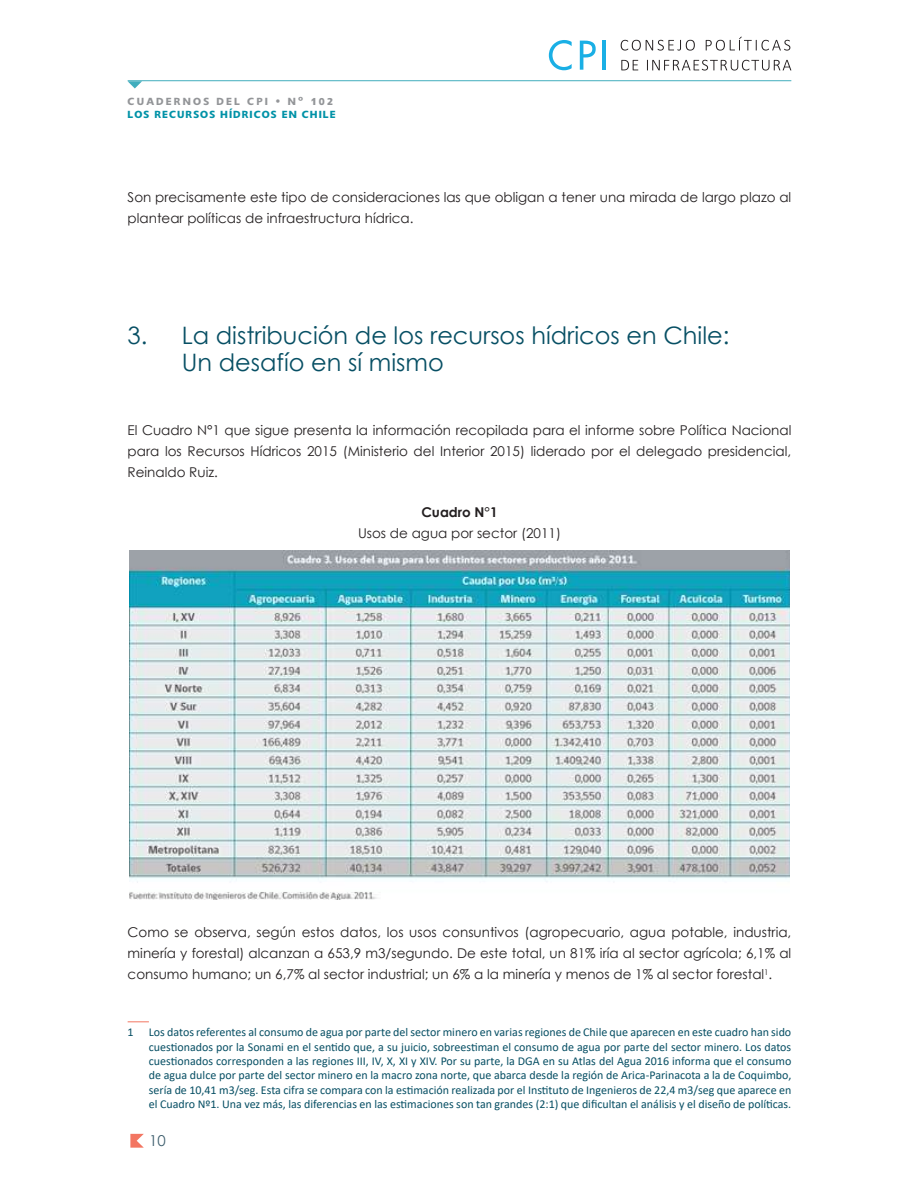
<style>
.page{position:relative;width:919px;height:1187px;background:#fff}
.page>*{position:absolute;margin:0;border:0;box-sizing:border-box;transform-origin:0 0}
.t1{font:24px/27.6px "Century Gothic";color:#074f64}
.t2{font:15px "Century Gothic";color:#3c5d6c}
.t3{font:13.5px/21px "Century Gothic";color:#231f20;text-align:justify}
.t4{font:700 13.5px "Century Gothic";color:#231f20}
.t5{font:12px/14.4px "Calibri";color:#074f64;text-align:justify}
.t6{font:700 11.25px "Slippy";letter-spacing:.1em;color:#0092a7}
.t7{font:700 11.25px "Slippy";letter-spacing:.2em;color:#939598}
</style>
<div class="page">
<svg style="left:130px;top:1133px;width:14px;height:14px"></svg>
<svg style="left:549px;top:40px;width:22px;height:30px"></svg>
<svg style="left:579px;top:41px;width:16px;height:29px"></svg>
<hr style="left:602px;top:41px;width:4px;height:29px;background:#1aafe5">
<svg style="left:620px;top:40px;width:74px;height:11px"></svg>
<svg style="left:705px;top:37px;width:85px;height:14px"></svg>
<svg style="left:621px;top:60px;width:17px;height:10px"></svg>
<svg style="left:647px;top:60px;width:144px;height:11px"></svg>
<hr style="left:128px;top:80px;width:663px;height:1px;background:#0092a7">
<svg style="left:128px;top:81px;width:14px;height:7px"></svg>
<img style="left:129px;top:550px;width:660px;height:348px">
<svg style="left:128px;top:1021px;width:21px;height:1px"></svg>
<p class="t7" style="left:128px;top:95px;width:207px">CUADERNOS DEL CPI • Nº 102</p>
<p class="t6" style="left:128px;top:108px;width:209px">LOS RECURSOS HÍDRICOS EN CHILE</p>
<p class="t3" style="left:128px;top:186px;width:665px">Son precisamente este tipo de consideraciones las que obligan a tener una mirada de largo plazo al plantear políticas de infraestructura hídrica.</p>
<h1 class="t1" style="left:182px;top:321px;width:549px;text-indent:-54px">3. La distribución de los recursos hídricos en Chile:<br>Un desafío en sí mismo</h1>
<p class="t3" style="left:128px;top:419px;width:665px">El Cuadro N°1 que sigue presenta la información recopilada para el informe sobre Política Nacional para los Recursos Hídricos 2015 (Ministerio del Interior 2015) liderado por el delegado presidencial, Reinaldo Ruiz.</p>
<p class="t4" style="left:421px;top:502px;width:78px">Cuadro N°1</p>
<p class="t3" style="left:358px;top:522px;width:204px">Usos de agua por sector (2011)</p>
<p class="t3" style="left:128px;top:921px;width:665px">Como se observa, según estos datos, los usos consuntivos (agropecuario, agua potable, industria, minería y forestal) alcanzan a 653,9 m3/segundo. De este total, un 81% iría al sector agrícola; 6,1% al consumo humano; un 6,7% al sector industrial; un 6% a la minería y menos de 1% al sector forestal<sup>1</sup>.</p>
<p class="t5" style="left:128px;top:1024px;width:8px">1</p>
<p class="t5" style="left:149px;top:1024px;width:644px">Los datos referentes al consumo de agua por parte del sector minero en varias regiones de Chile que aparecen en este cuadro han sido cuestionados por la Sonami en el sentido que, a su juicio, sobreestiman el consumo de agua por parte del sector minero. Los datos cuestionados corresponden a las regiones III, IV, X, XI y XIV. Por su parte, la DGA en su Atlas del Agua 2016 informa que el consumo de agua dulce por parte del sector minero en la macro zona norte, que abarca desde la región de Arica-Parinacota a la de Coquimbo, sería de 10,41 m3/seg. Esta cifra se compara con la estimación realizada por el Instituto de Ingenieros de 22,4 m3/seg que aparece en el Cuadro Nº1. Una vez más, las diferencias en las estimaciones son tan grandes (2:1) que dificultan el análisis y el diseño de políticas.</p>
<p class="t2" style="left:149px;top:1130px;width:18px">10</p>
</div>
